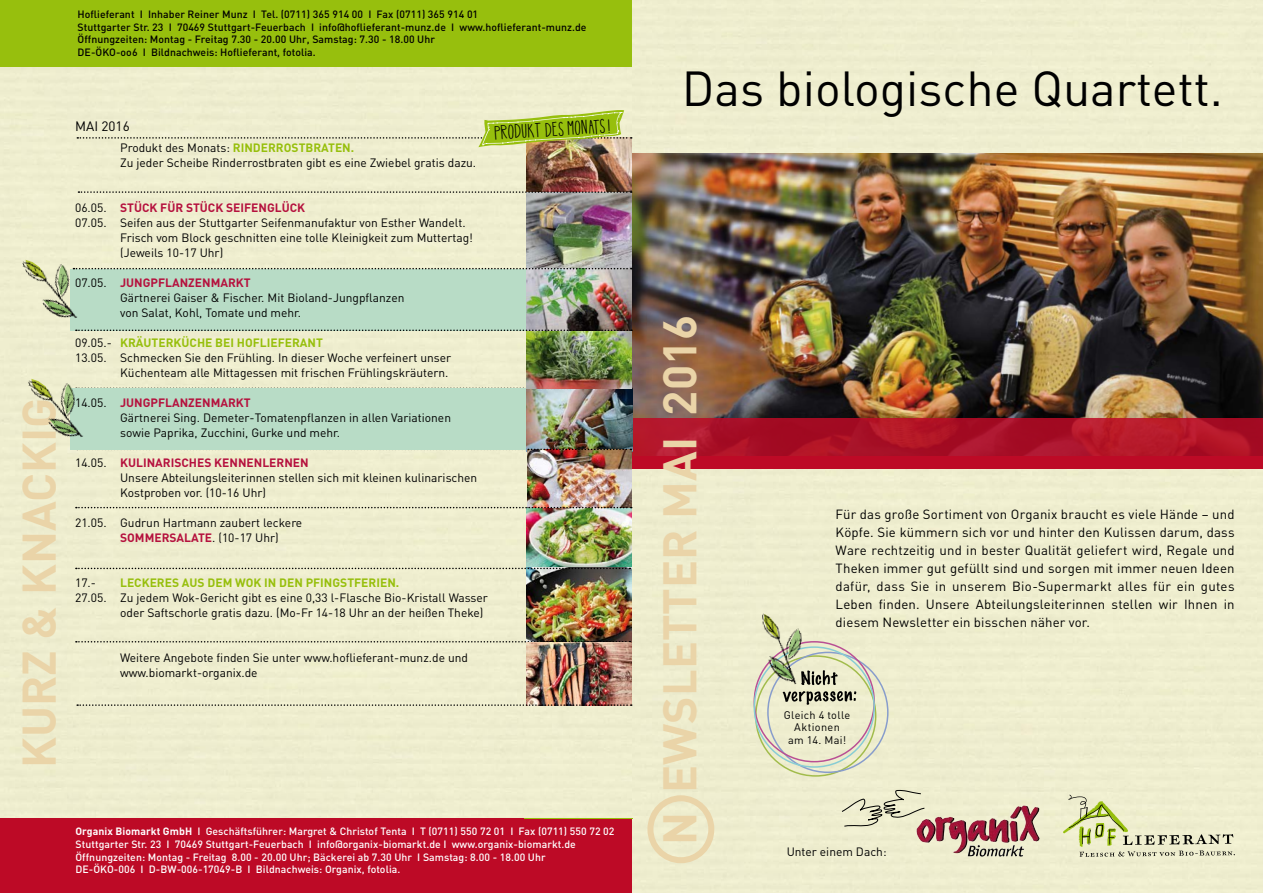
<style>
.page{position:relative;width:1263px;height:893px;background:#efeecf}
.page>*{position:absolute;margin:0;border:0;box-sizing:border-box;transform-origin:0 0}
.t1{font:48.6px "DIN";color:#000}
.t2{font:700 46.5px "DIN";color:#ead4a8}
.t3{font:13.5px "DIN";color:#000}
.t4{font:13.2px/18px "DIN";letter-spacing:.01em;color:#000;text-align:justify}
.t5{font:12px/15px "DIN";color:#000}
.t6{font:700 12px "DIN";color:#97bf0d}
.t7{font:700 12px "DIN";color:#b5123e}
.t8{font:11.85px "Pea Mystie Caps";color:#000}
.t9{font:10.95px/12.5px "DIN";letter-spacing:.03em;color:#000;text-align:center}
.t10{font:500 10.5px/12.6px "DIN";letter-spacing:.005em;color:#fff}
.t11{font:500 10.5px/12.6px "DIN";letter-spacing:.005em;color:#000}
.s1{font-weight:700;color:#97bf0d}
.s2{font-weight:400;color:#000}
.s3{font-weight:700;color:#b5123e}
.s4{font-weight:700}
</style>
<div class="page">
<img style="left:631px;top:153px;width:632px;height:303px">
<svg style="left:842px;top:782px;width:83px;height:46px;background:#dad7bc"></svg>
<svg style="left:1063px;top:795px;width:172px;height:62px;background:#dadbb6"></svg>
<img style="left:935px;top:806px;width:104px;height:45px">
<div style="left:647px;top:795px;width:67px;height:68px;border:6px solid #ead4a8;border-radius:50%"></div>
<div style="left:631px;top:456px;width:632px;height:12px;background:#bd0a26"></div>
<svg style="left:632px;top:418px;width:631px;height:38px;background:#ad1327"></svg>
<svg style="left:783px;top:691px;width:73px;height:14px"></svg>
<svg style="left:807px;top:614px;width:30px;height:71px;background:#d2d1b8"></svg>
<img style="left:750px;top:604px;width:57px;height:84px">
<div style="left:0;top:819px;width:631px;height:74px;background:#bd0a26"></div>
<div style="left:0;top:0;width:631px;height:67px;background:#97bf0d"></div>
<img style="left:526px;top:147px;width:106px;height:305px">
<img style="left:526px;top:450px;width:105px;height:254px">
<div style="left:70px;top:269px;width:456px;height:61px;background:#b8dcc6"></div>
<svg style="left:92px;top:449px;width:539px;height:1px"></svg>
<svg style="left:86px;top:330px;width:546px;height:1px"></svg>
<svg style="left:78px;top:191px;width:554px;height:2px"></svg>
<svg style="left:76px;top:507px;width:556px;height:1px"></svg>
<svg style="left:76px;top:568px;width:554px;height:1px"></svg>
<svg style="left:77px;top:109px;width:555px;height:38px;background:#dde1ad"></svg>
<svg style="left:76px;top:641px;width:554px;height:1px"></svg>
<svg style="left:77px;top:704px;width:555px;height:2px"></svg>
<img style="left:86px;top:256px;width:546px;height:64px">
<img style="left:11px;top:240px;width:75px;height:93px">
<div style="left:81px;top:304px;width:27px;height:17px;background:#b8dcc6"></div>
<div style="left:70px;top:388px;width:456px;height:61px;background:#b8dcc6"></div>
<img style="left:92px;top:375px;width:540px;height:64px">
<img style="left:17px;top:359px;width:75px;height:93px">
<div style="left:85px;top:421px;width:27px;height:17px;background:#b8dcc6"></div>
<p class="t11" style="left:78px;top:8px;width:510px">Hoflieferant I Inhaber Reiner Munz I Tel. (0711) 365 914 00 I Fax (0711) 365 914 01<br>Stuttgarter Str. 23 I 70469 Stuttgart-Feuerbach I info@hoflieferant-munz.de I www.hoflieferant-munz.de Öffnungzeiten: Montag - Freitag 7.30 - 20.00 Uhr, Samstag: 7.30 - 18.00 Uhr<br>DE-ÖKO-oo6 I Bildnachweis: Hoflieferant, fotolia.</p>
<h2 class="t2" style="left:8px;top:768px;width:372px;rotate:-90deg">KURZ &amp; KNACKIG</h2>
<p class="t3" style="left:75px;top:118px;width:56px">MAI 2016</p>
<p class="t8" style="left:495px;top:125px;width:117px;rotate:-3deg">Produkt des MonatS !</p>
<p class="t5" style="left:120px;top:140px;width:358px">Produkt des Monats: <span class="s1">RINDERROSTBRATEN.<br></span>Zu jeder Scheibe Rinderrostbraten gibt es eine Zwiebel gratis dazu.</p>
<p class="t7" style="left:75px;top:199px;width:232px"><span class="s2">06.05.</span> STÜCK FÜR STÜCK SEIFENGLÜCK</p>
<p class="t5" style="left:75px;top:215px;width:392px">07.05. Seifen aus der Stuttgarter Seifenmanufaktur von Esther Wandelt.</p>
<p class="t5" style="left:120px;top:230px;width:354px">Frisch vom Block geschnitten eine tolle Kleinigkeit zum Muttertag!</p>
<p class="t5" style="left:120px;top:245px;width:105px">(Jeweils 10-17 Uhr)</p>
<p class="t5" style="left:120px;top:275px;width:286px;text-indent:-45px">07.05. <span class="s3">JUNGPFLANZENMARKT<br></span>Gärtnerei Gaiser &amp; Fischer. Mit Bioland-Jungpflanzen von Salat, Kohl, Tomate und mehr.</p>
<p class="t6" style="left:75px;top:334px;width:249px"><span class="s2">09.05.-</span> KRÄUTERKÜCHE BEI HOFLIEFERANT</p>
<p class="t5" style="left:75px;top:350px;width:378px">13.05. Schmecken Sie den Frühling. In dieser Woche verfeinert unser</p>
<p class="t5" style="left:120px;top:365px;width:330px">Küchenteam alle Mittagessen mit frischen Frühlingskräutern.</p>
<p class="t5" style="left:120px;top:395px;width:332px;text-indent:-45px">14.05. <span class="s3">JUNGPFLANZENMARKT<br></span>Gärtnerei Sing. Demeter-Tomatenpflanzen in allen Variationen sowie Paprika, Zucchini, Gurke und mehr.</p>
<p class="t5" style="left:120px;top:455px;width:359px;text-indent:-45px">14.05. <span class="s3">KULINARISCHES KENNENLERNEN<br></span>Unsere Abteilungsleiterinnen stellen sich mit kleinen kulinarischen<br>Kostproben vor. (10-16 Uhr)</p>
<p class="t5" style="left:120px;top:515px;width:184px;text-indent:-45px">21.05. Gudrun Hartmann zaubert leckere<br><span class="s3">SOMMERSALATE</span>. (10-17 Uhr)</p>
<p class="t5" style="left:75px;top:575px;width:22px">17.-</p>
<p class="t6" style="left:120px;top:574px;width:281px">LECKERES AUS DEM WOK IN DEN PFINGSTFERIEN.</p>
<p class="t5" style="left:120px;top:590px;width:369px;text-indent:-45px">27.05. Zu jedem Wok-Gericht gibt es eine 0,33 l-Flasche Bio-Kristall Wasser oder Saftschorle gratis dazu. (Mo-Fr 14-18 Uhr an der heißen Theke)</p>
<p class="t5" style="left:120px;top:650px;width:349px">Weitere Angebote finden Sie unter www.hoflieferant-munz.de und www.biomarkt-organix.de</p>
<p class="t10" style="left:75px;top:825px;width:541px"><span class="s4">Organix Biomarkt GmbH</span> I Geschäftsführer: Margret &amp; Christof Tenta I T (0711) 550 72 01 I Fax (0711) 550 72 02<br>Stuttgarter Str. 23 I 70469 Stuttgart-Feuerbach I info@organix-biomarkt.de I www.organix-biomarkt.de Öffnungzeiten: Montag - Freitag 8.00 - 20.00 Uhr; Bäckerei ab 7.30 Uhr I Samstag: 8.00 - 18.00 Uhr<br>DE-ÖKO-006 I D-BW-006-17049-B I Bildnachweis: Organix, fotolia.</p>
<h1 class="t1" style="left:682px;top:59px;width:543px">Das biologische Quartett.</h1>
<h2 class="t2" style="left:649px;top:845px;width:532px;rotate:-90deg">N EWSLETTER MAI 2016</h2>
<p class="t4" style="left:836px;top:505px;width:401px">Für das große Sortiment von Organix braucht es viele Hände – und Köpfe. Sie kümmern sich vor und hinter den Kulissen darum, dass Ware rechtzeitig und in bester Qualität geliefert wird, Regale und Theken immer gut gefüllt sind und sorgen mit immer neuen Ideen dafür, dass Sie in unserem Bio-Supermarkt alles für ein gutes Leben finden. Unsere Abteilungsleiterinnen stellen wir Ihnen in diesem Newsletter ein bisschen näher vor.</p>
<p class="t9" style="left:784px;top:708px;width:68px">Gleich 4 tolle<br>Aktionen<br>am 14. Mai!</p>
<p class="t5" style="left:787px;top:844px;width:101px">Unter einem Dach:</p>
</div>
